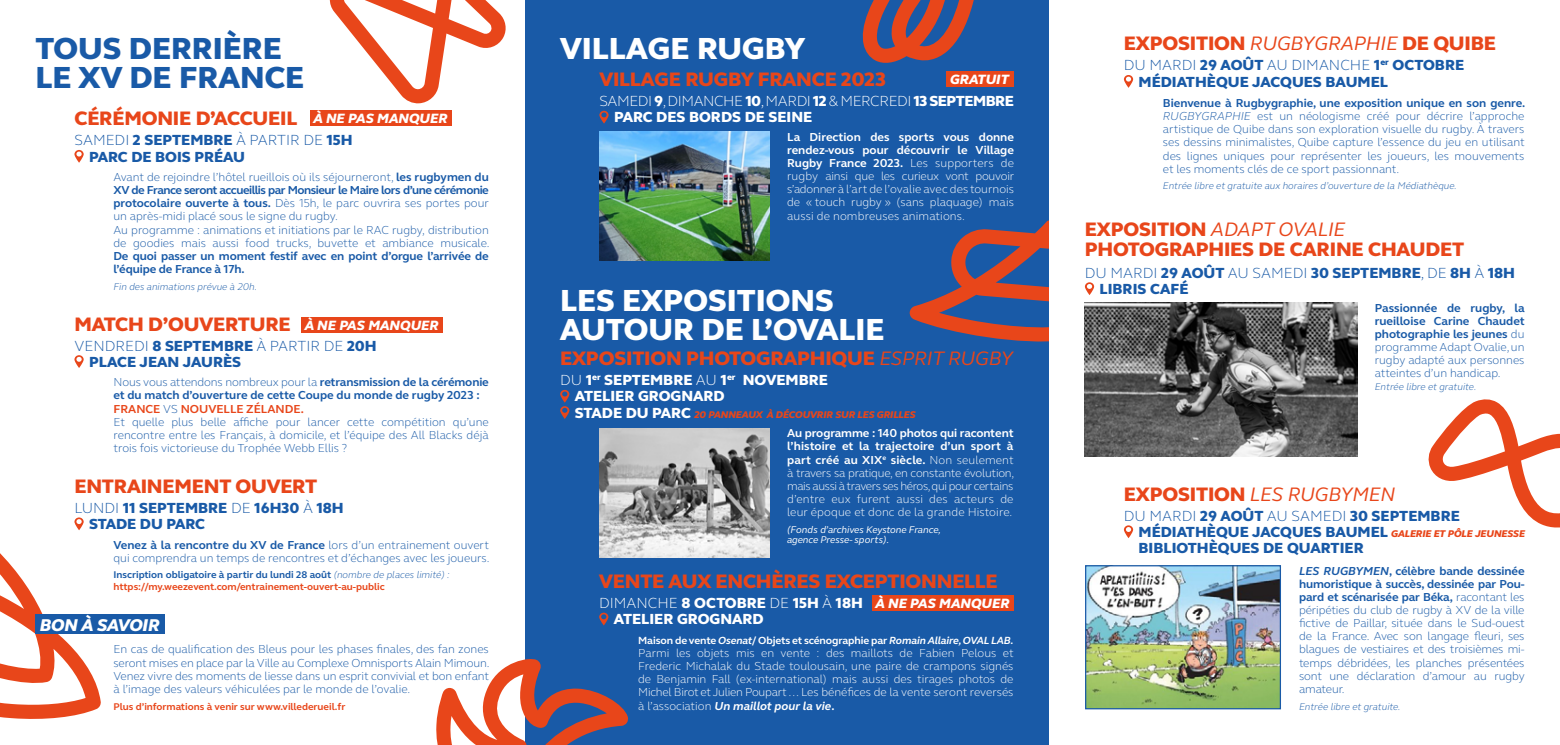
<style>
.page{position:relative;width:1560px;height:745px;background:#fff}
.page>*{position:absolute;margin:0;border:0;box-sizing:border-box;transform-origin:0 0}
.t1{font:800 31.25px/28.8px "Webb Ellis Cup";color:#fff}
.t2{font:800 31.25px/28.8px "Webb Ellis Cup";color:#195aa7}
.t3{font:800 20px/20px "Webb Ellis Cup";letter-spacing:-.01em;color:#e8461a}
.t4{font:italic 20px "Webb Ellis Cup";letter-spacing:-.01em;color:#e8461a}
.t5{font:italic 800 17.5px "Webb Ellis Cup";letter-spacing:-.01em;color:#fff}
.t6{font:800 15px/16.2px "Webb Ellis Cup";color:#195aa7}
.t7{font:800 15px/16.2px "Webb Ellis Cup";color:#fff}
.t8{font:italic 800 13.88px "Webb Ellis Cup";color:#fff}
.t9{font:300 11.88px/13.1px "Webb Ellis Cup";color:#195aa7;text-align:justify}
.t10{font:300 11.88px/13.1px "Webb Ellis Cup";color:#fff;text-align:justify}
.t11{font:700 11.88px/13.1px "Webb Ellis Cup";letter-spacing:-.01em;color:#195aa7}
.t12{font:700 10.62px "Webb Ellis Cup";letter-spacing:-.01em;color:#fff}
.t13{font:700 10px/11.2px "Webb Ellis Cup";color:#e8461a}
.t14{font:italic 300 10px "Webb Ellis Cup";color:#195aa7}
.t15{font:italic 10px/10px "Webb Ellis Cup";letter-spacing:-.01em;color:#fff}
.t16{font:italic 800 10px "Webb Ellis Cup";letter-spacing:-.01em;color:#e8461a}
.s1{font-weight:300}
.s2{font-weight:700}
.s3{font-weight:700;color:#e8461a}
.s4{color:#195aa7}
.s5{font-weight:300;font-style:italic;color:#195aa7}
.s6{font-weight:400;font-style:italic}
.s7{font-style:normal;font-size:15px;color:#fff}
.s8{font-style:italic}
.s9{font-weight:700;font-style:italic}
.s10{font-weight:800;font-style:normal}
.s11{font-style:italic;font-size:10px;color:#e8461a}
</style>
<div class="page">
<div style="left:524px;top:0;width:525px;height:744px;background:#195aa7"></div>
<svg style="left:74px;top:150px;width:10px;height:13px"></svg>
<svg style="left:74px;top:355px;width:10px;height:13px"></svg>
<div style="left:301px;top:317px;width:142px;height:15px;background:#e8461a"></div>
<img style="left:642px;top:132px;width:127px;height:128px">
<img style="left:642px;top:428px;width:127px;height:129px">
<svg style="left:0;top:517px;width:101px;height:202px"></svg>
<div style="left:35px;top:614px;width:130px;height:19px;background:#195aa7"></div>
<img style="left:1138px;top:302px;width:219px;height:154px">
<img style="left:1138px;top:566px;width:140px;height:141px">
<div style="left:1084px;top:564px;width:196px;height:145px;border:1px solid #195aa7"></div>
<svg style="left:1428px;top:399px;width:131px;height:129px"></svg>
<svg style="left:324px;top:0;width:318px;height:744px"></svg>
<div style="left:599px;top:731px;width:88px;height:13px;background:#195aa7"></div>
<svg style="left:862px;top:0;width:276px;height:710px"></svg>
<div style="left:310px;top:110px;width:142px;height:15px;background:#e8461a"></div>
<h1 class="t2" style="left:35px;top:34px;width:270px">TOUS DERRIÈRE<br>LE XV DE FRANCE</h1>
<h2 class="t3" style="left:74px;top:108px;width:224px">CÉRÉMONIE D’ACCUEIL</h2>
<p class="t6" style="left:89px;top:132px;width:265px;text-indent:-15px"><span class="s1">SAMEDI</span> 2 SEPTEMBRE <span class="s1">À PARTIR DE</span> 15H<br>PARC DE BOIS PRÉAU</p>
<p class="t8" style="left:313px;top:109px;width:135px">À NE PAS MANQUER</p>
<p class="t9" style="left:113px;top:170px;width:377px;text-align:left">Avant de rejoindre l’hôtel rueillois où ils séjourneront, <span class="s2">les rugbymen du XV de France seront accueillis par Monsieur le Maire lors d’une cérémonie protocolaire ouverte à tous.</span> Dès 15h, le parc ouvrira ses portes pour un après-midi placé sous le signe du rugby.<br>Au programme : animations et initiations par le RAC rugby, distribution de goodies mais aussi food trucks, buvette et ambiance musicale.</p>
<p class="t11" style="left:113px;top:249px;width:377px">De quoi passer un moment festif avec en point d’orgue l’arrivée de l’équipe de France à 17h.</p>
<p class="t14" style="left:113px;top:279px;width:145px">Fin des animations prévue à 20h.</p>
<h2 class="t3" style="left:74px;top:313px;width:218px">MATCH D’OUVERTURE</h2>
<p class="t6" style="left:89px;top:337px;width:289px;text-indent:-15px"><span class="s1">VENDREDI</span> 8 SEPTEMBRE <span class="s1">À PARTIR DE</span> 20H<br>PLACE JEAN JAURÈS</p>
<p class="t9" style="left:113px;top:375px;width:377px;text-align:left">Nous vous attendons nombreux pour la <span class="s2">retransmission de la cérémonie et du match d’ouverture de cette Coupe du monde de rugby 2023 :<br></span><span class="s3">FRANCE</span> VS <span class="s3">NOUVELLE ZÉLANDE.<br></span>Et quelle plus belle affiche pour lancer cette compétition qu’une rencontre entre les Français, à domicile, et l’équipe des All Blacks déjà trois fois victorieuse du Trophée Webb Ellis ?</p>
<p class="t8" style="left:304px;top:316px;width:135px">À NE PAS MANQUER</p>
<h2 class="t3" style="left:74px;top:476px;width:244px">ENTRAINEMENT OUVERT</h2>
<p class="t6" style="left:89px;top:499px;width:256px;text-indent:-15px"><span class="s1">LUNDI</span> 11 SEPTEMBRE <span class="s1">DE</span> 16H30 <span class="s1">À</span> 18H<br>STADE DU PARC</p>
<p class="t9" style="left:113px;top:537px;width:377px"><span class="s2">Venez à la rencontre du XV de France</span> lors d’un entrainement ouvert qui comprendra un temps de rencontres et d’échanges avec les joueurs.</p>
<p class="t13" style="left:113px;top:569px;width:337px"><span class="s4">Inscription obligatoire à partir du lundi 28 août</span> <span class="s5">(nombre de places limité) : </span>https://my.weezevent.com/entrainement-ouvert-au-public</p>
<h3 class="t5" style="left:40px;top:612px;width:121px">BON À SAVOIR</h3>
<p class="t9" style="left:113px;top:642px;width:377px">En cas de qualification des Bleus pour les phases finales, des fan zones seront mises en place par la Ville au Complexe Omnisports Alain Mimoun.<br>Venez vivre des moments de liesse dans un esprit convivial et bon enfant à l’image des valeurs véhiculées par le monde de l’ovalie.</p>
<p class="t13" style="left:113px;top:700px;width:233px">Plus d’informations à venir sur www.villederueil.fr</p>
<h1 class="t1" style="left:560px;top:34px;width:246px">VILLAGE RUGBY</h1>
<h2 class="t3" style="left:599px;top:69px;width:288px">VILLAGE RUGBY FRANCE 2023</h2>
<p class="t7" style="left:614px;top:93px;width:401px;text-indent:-15px"><span class="s1">SAMEDI</span> 9<span class="s1">, DIMANCHE</span> 10<span class="s1">, MARDI</span> 12 <span class="s1">&amp; MERCREDI</span> 13 SEPTEMBRE<br>PARC DES BORDS DE SEINE</p>
<p class="t8" style="left:950px;top:70px;width:60px">GRATUIT</p>
<p class="t10" style="left:787px;top:130px;width:228px"><span class="s2">La Direction des sports vous donne rendez-vous pour découvrir le Village Rugby France 2023.</span> Les supporters de rugby ainsi que les curieux vont pouvoir s’adonner à l’art de l’ovalie avec des tournois de « touch rugby » (sans plaquage) mais aussi de nombreuses animations.</p>
<h1 class="t1" style="left:560px;top:285px;width:326px">LES EXPOSITIONS<br>AUTOUR DE L’OVALIE</h1>
<h2 class="t3" style="left:560px;top:348px;width:454px">EXPOSITION PHOTOGRAPHIQUE <span class="s6">ESPRIT RUGBY</span></h2>
<p class="t7" style="left:575px;top:371px;width:254px;text-indent:-15px"><span class="s1">DU</span> 1<sup>er</sup> SEPTEMBRE <span class="s1">AU</span> 1<sup>er</sup> NOVEMBRE<br>ATELIER GROGNARD</p>
<p class="t16" style="left:575px;top:407px;width:342px"><span class="s7">STADE DU PARC</span> 20 PANNEAUX À DÉCOUVRIR SUR LES GRILLES</p>
<p class="t10" style="left:787px;top:426px;width:229px"><span class="s2">Au programme : 140 photos qui racontent l’histoire et la trajectoire d’un sport à part créé au XIX</span><sup>e</sup> <span class="s2">siècle.</span> Non seulement à travers sa pratique, en constante évolution, mais aussi à travers ses héros, qui pour certains d’entre eux furent aussi des acteurs de leur époque et donc de la grande Histoire.</p>
<p class="t15" style="left:787px;top:524px;width:155px">(Fonds d’archives Keystone France, agence Presse- sports).</p>
<h2 class="t3" style="left:599px;top:571px;width:400px">VENTE AUX ENCHÈRES EXCEPTIONNELLE</h2>
<p class="t7" style="left:614px;top:594px;width:250px;text-indent:-15px"><span class="s1">DIMANCHE</span> 8 OCTOBRE <span class="s1">DE</span> 15H <span class="s1">À</span> 18H<br>ATELIER GROGNARD</p>
<p class="t8" style="left:875px;top:593px;width:135px">À NE PAS MANQUER</p>
<p class="t12" style="left:638px;top:632px;width:377px">Maison de vente <span class="s8">Osenat</span>/ Objets et scénographie par <span class="s8">Romain Allaire, OVAL LAB.</span></p>
<p class="t10" style="left:638px;top:645px;width:377px">Parmi les objets mis en vente : des maillots de Fabien Pelous et Frederic Michalak du Stade toulousain, une paire de crampons signés de Benjamin Fall (ex-international) mais aussi des tirages photos de Michel Birot et Julien Poupart … Les bénéfices de la vente seront reversés à l’association <span class="s9">Un maillot pour la vie</span><span class="s2">.</span></p>
<h2 class="t3" style="left:1123px;top:34px;width:373px">EXPOSITION <span class="s6">RUGBYGRAPHIE</span> DE QUIBE</h2>
<p class="t6" style="left:1138px;top:57px;width:327px;text-indent:-15px"><span class="s1">DU MARDI</span> 29 AOÛT <span class="s1">AU DIMANCHE</span> 1<sup>er</sup> OCTOBRE<br>MÉDIATHÈQUE JACQUES BAUMEL</p>
<p class="t9" style="left:1162px;top:96px;width:364px"><span class="s2">Bienvenue à Rugbygraphie, une exposition unique en son genre.<br></span><span class="s8">RUGBYGRAPHIE</span> est un néologisme créé pour décrire l’approche artistique de Quibe dans son exploration visuelle du rugby. À travers ses dessins minimalistes, Quibe capture l’essence du jeu en utilisant des lignes uniques pour représenter les joueurs, les mouvements et les moments clés de ce sport passionnant.</p>
<p class="t14" style="left:1162px;top:179px;width:295px">Entrée libre et gratuite aux horaires d’ouverture de la Médiathèque.</p>
<h2 class="t3" style="left:1084px;top:219px;width:381px">EXPOSITION <span class="s6">ADAPT OVALIE<br></span>PHOTOGRAPHIES DE CARINE CHAUDET</h2>
<p class="t6" style="left:1099px;top:264px;width:417px;text-indent:-15px"><span class="s1">DU MARDI</span> 29 AOÛT <span class="s1">AU SAMEDI</span> 30 SEPTEMBRE<span class="s1">, DE</span> 8H <span class="s1">À</span> 18H<br>LIBRIS CAFÉ</p>
<p class="t9" style="left:1374px;top:300px;width:151px"><span class="s2">Passionnée de rugby, la rueilloise Carine Chaudet photographie les jeunes</span> du programme Adapt Ovalie, un rugby adapté aux personnes atteintes d’un handicap.</p>
<p class="t14" style="left:1374px;top:380px;width:103px">Entrée libre et gratuite.</p>
<h2 class="t4" style="left:1123px;top:480px;width:273px"><span class="s10">EXPOSITION</span> LES RUGBYMEN</h2>
<p class="t6" style="left:1138px;top:507px;width:388px;text-indent:-15px"><span class="s1">DU MARDI</span> 29 AOÛT <span class="s1">AU SAMEDI</span> 30 SEPTEMBRE<br>MÉDIATHÈQUE JACQUES BAUMEL <span class="s11">GALERIE ET PÔLE JEUNESSE<br></span>BIBLIOTHÈQUES DE QUARTIER</p>
<p class="t9" style="left:1298px;top:563px;width:227px"><span class="s9">LES RUGBYMEN</span><span class="s2">, célèbre bande dessinée humoristique à succès, dessinée par Pou&shy;pard et scénarisée par Béka,</span> racontant les péripéties du club de rugby à XV de la ville fictive de Paillar, située dans le Sud-ouest de la France. Avec son langage fleuri, ses blagues de vestiaires et des troisièmes mi&shy;temps débridées, les planches présentées sont une déclaration d’amour au rugby amateur.</p>
<p class="t14" style="left:1298px;top:699px;width:103px">Entrée libre et gratuite.</p>
</div>
